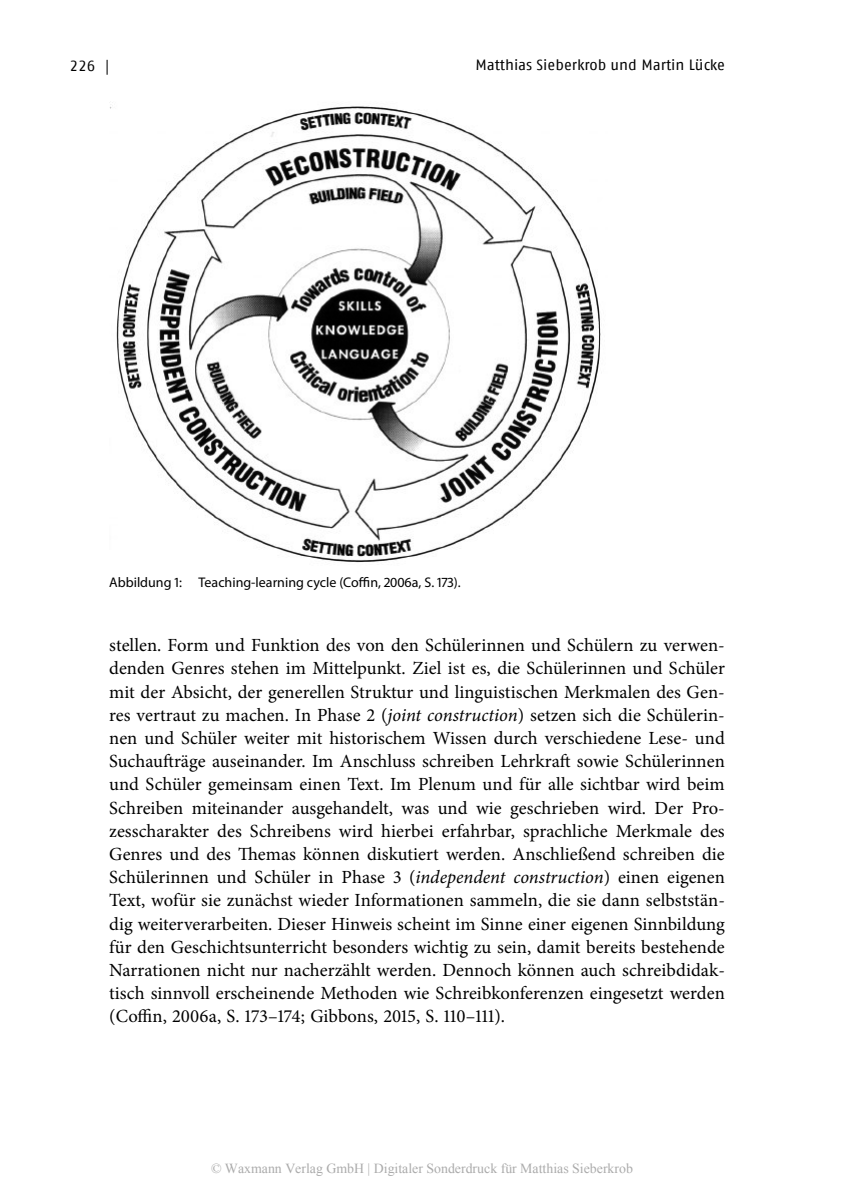
<style>
.page{position:relative;width:844px;height:1191px;background:#fff}
.page>*{position:absolute;margin:0;border:0;box-sizing:border-box;transform-origin:0 0}
.t1{font:18.55px/23.1px "Minion Pro";color:#000;text-align:justify}
.t2{font:14.88px "Fago Offc Pro";color:#000}
.t3{font:14px "Myriad Pro";color:#000}
.t4{font:13.83px "Times New Roman";color:#ababab}
.s1{font-family:"Myriad Pro"}
.s2{font-style:italic}
</style>
<div class="page">
<img style="left:110px;top:106px;width:491px;height:457px">
<p class="t2" style="left:69px;top:57px;width:41px">226 <span class="s1">|</span></p>
<p class="t2" style="left:475px;top:56px;width:251px">Matthias Sieberkrob und Martin Lücke</p>
<p class="t3" style="left:109px;top:577px;width:353px">Abbildung 1: Teaching-learning cycle (Coffin, 2006a, S. 173).</p>
<p class="t1" style="left:109px;top:635px;width:617px">stellen. Form und Funktion des von den Schülerinnen und Schülern zu verwen&shy;denden Genres stehen im Mittelpunkt. Ziel ist es, die Schülerinnen und Schüler mit der Absicht, der generellen Struktur und linguistischen Merkmalen des Gen&shy;res vertraut zu machen. In Phase 2 (<span class="s2">joint construction</span>) setzen sich die Schülerin&shy;nen und Schüler weiter mit historischem Wissen durch verschiedene Lese- und Suchaufträge auseinander. Im Anschluss schreiben Lehrkraft sowie Schülerinnen und Schüler gemeinsam einen Text. Im Plenum und für alle sichtbar wird beim Schreiben miteinander ausgehandelt, was und wie geschrieben wird. Der Pro&shy;zesscharakter des Schreibens wird hierbei erfahrbar, sprachliche Merkmale des Genres und des Themas können diskutiert werden. Anschließend schreiben die Schülerinnen und Schüler in Phase 3 (<span class="s2">independent construction</span>) einen eigenen Text, wofür sie zunächst wieder Informationen sammeln, die sie dann selbststän&shy;dig weiterverarbeiten. Dieser Hinweis scheint im Sinne einer eigenen Sinnbildung für den Geschichtsunterricht besonders wichtig zu sein, damit bereits bestehende Narrationen nicht nur nacherzählt werden. Dennoch können auch schreibdidak&shy;tisch sinnvoll erscheinende Methoden wie Schreibkonferenzen eingesetzt werden (Coffin, 2006a, S. 173–174; Gibbons, 2015, S. 110–111).</p>
<p class="t4" style="left:211px;top:1159px;width:423px">© Waxmann Verlag GmbH | Digitaler Sonderdruck für Matthias Sieberkrob</p>
</div>
